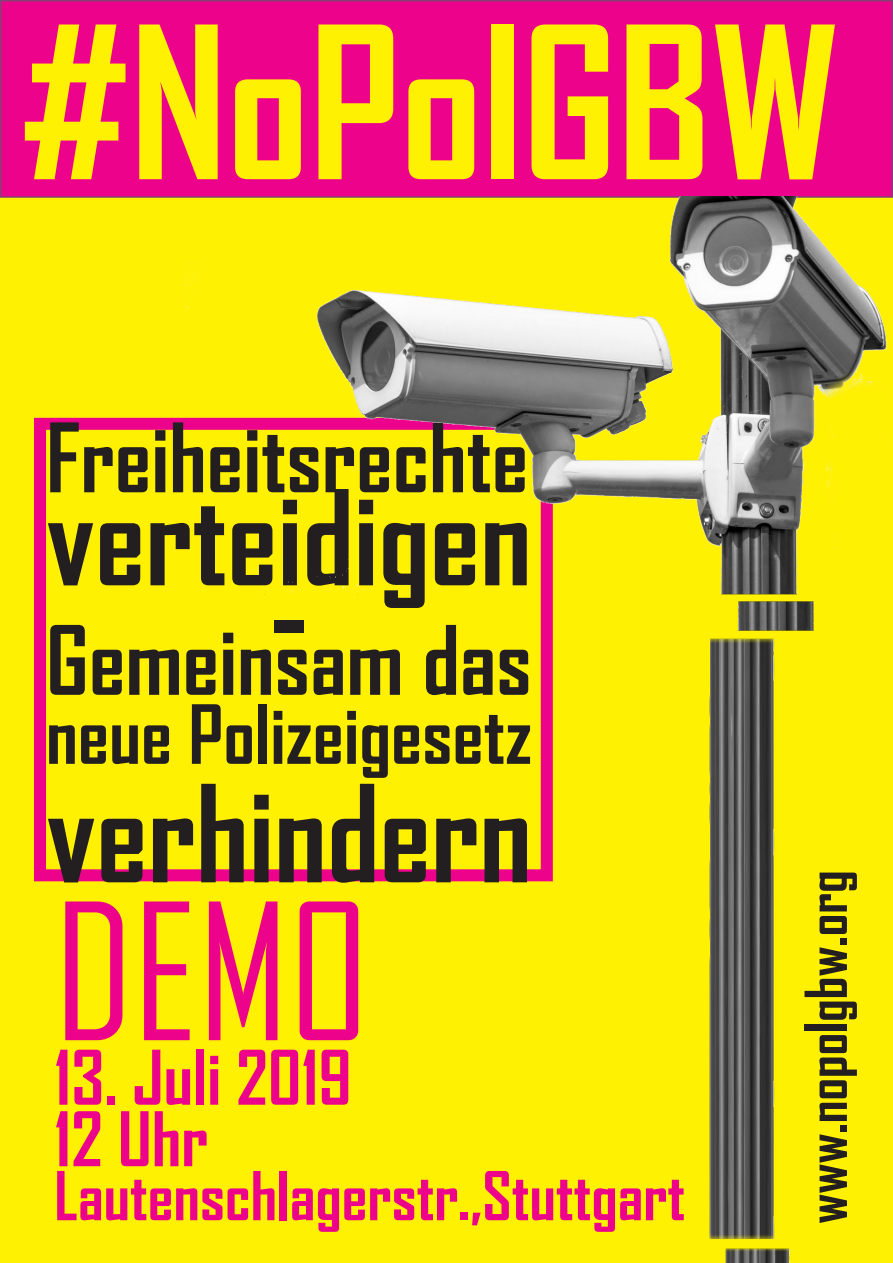
<style>
.page{position:relative;width:893px;height:1263px;background:#fff101}
.page>*{position:absolute;margin:0;border:0;box-sizing:border-box;transform-origin:0 0}
.t1{font:700 202.5px "Agency FB";color:#fff101}
.t2{font:181.5px "Agency FB";color:#ed028c}
.t3{font:700 129px "Agency FB";color:#231f20}
.t4{font:700 126px "Agency FB";color:#231f20}
.t5{font:700 124.5px "Agency FB";color:#231f20}
.t6{font:700 91.5px "Agency FB";color:#231f20}
.t7{font:700 78px "Agency FB";color:#231f20}
.t8{font:700 72px "Agency FB";color:#ed028c}
.t9{font:700 64.5px "Agency FB";color:#ed028c}
.t10{font:700 55.5px "Agency FB";color:#231f20}
</style>
<div class="page">
<div style="left:1px;top:1px;width:891px;height:196px;background:#ed028c"></div>
<div style="left:0;top:0;width:893px;height:198px;border:2px solid #844073"></div>
<div style="left:34px;top:418px;width:519px;height:463px;border:12px solid #ed028c"></div>
<img style="left:62px;top:197px;width:831px;height:1066px">
<p class="t1" style="left:20px;top:-10px;width:820px">#NoPolGBW</p>
<p class="t6" style="left:46px;top:407px;width:484px">Freiheitsrechte</p>
<p class="t4" style="left:46px;top:468px;width:487px">verteidigen</p>
<p class="t5" style="left:270px;top:547px;width:40px">-</p>
<p class="t6" style="left:46px;top:609px;width:487px">Gemeinsam das</p>
<p class="t7" style="left:46px;top:691px;width:488px">neue Polizeigesetz</p>
<p class="t3" style="left:46px;top:762px;width:488px">verhindern</p>
<p class="t2" style="left:54px;top:861px;width:317px">DEMO</p>
<p class="t8" style="left:54px;top:1037px;width:299px">13. Juli 2019</p>
<p class="t8" style="left:54px;top:1099px;width:156px">12 Uhr</p>
<p class="t9" style="left:54px;top:1160px;width:632px">Lautenschlagerstr.,Stuttgart</p>
<p class="t10" style="left:795px;top:1224px;width:355px;rotate:-90deg">www.nopolgbw.org</p>
</div>
